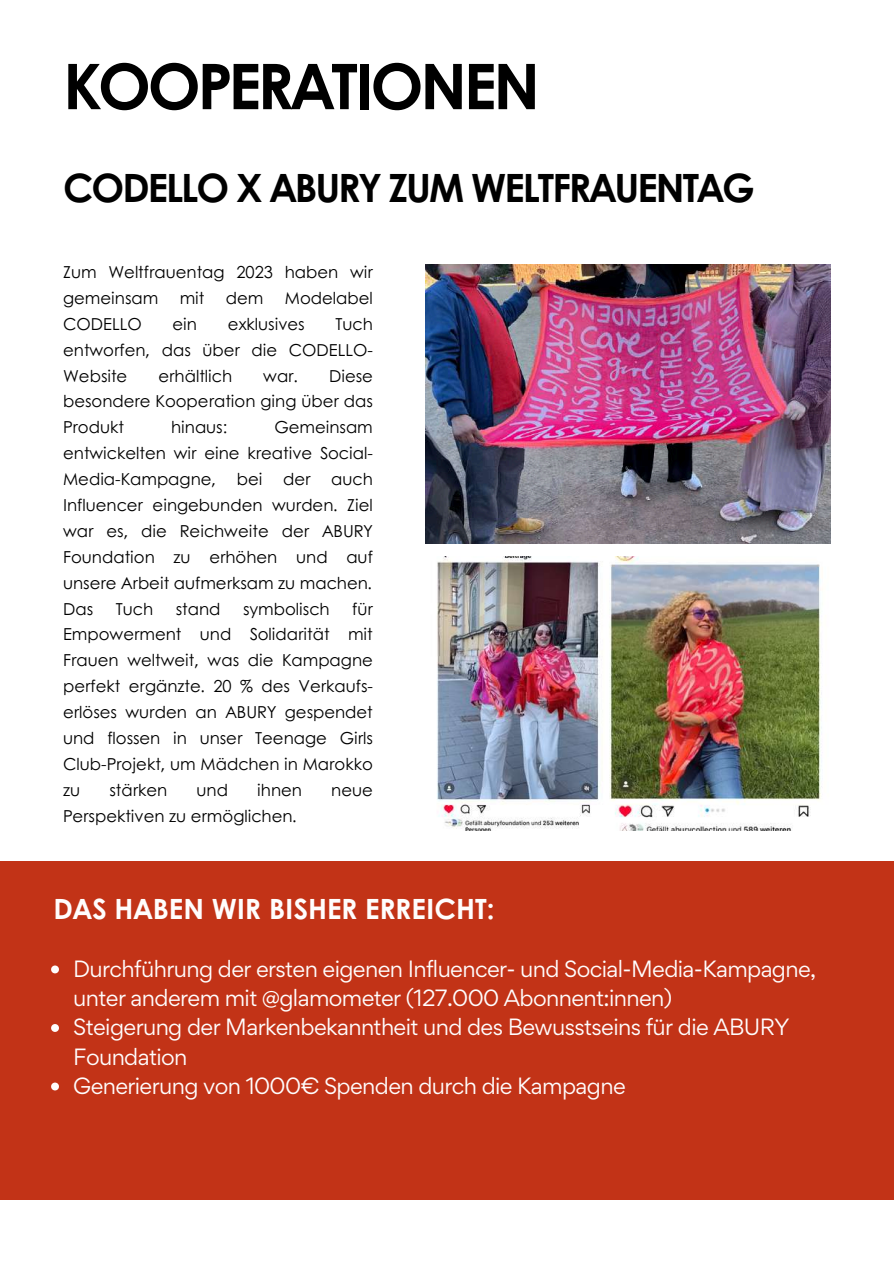
<style>
.page{position:relative;width:894px;height:1264px;background:#fff}
.page>*{position:absolute;margin:0;border:0;box-sizing:border-box;transform-origin:0 0}
.t1{font:700 63px "Century Gothic";letter-spacing:-.05em;color:#000}
.t2{font:700 39px "Century Gothic";letter-spacing:-.05em;color:#000}
.t3{font:700 27.9px "Century Gothic";color:#fffdfd}
.t4{font:21px/29.2px "Gordita";letter-spacing:-.03em;color:#fffdfd}
.t5{font:16.5px/25.8px "Century Gothic";color:#000;text-align:justify}
</style>
<div class="page">
<img style="left:425px;top:264px;width:405px;height:279px">
<div style="left:0;top:861px;width:893px;height:339px;background:#c23317"></div>
<svg style="left:51px;top:965px;width:8px;height:8px"></svg>
<svg style="left:51px;top:1024px;width:8px;height:7px"></svg>
<svg style="left:51px;top:1082px;width:8px;height:8px"></svg>
<img style="left:437px;top:556px;width:385px;height:274px">
<h1 class="t1" style="left:63px;top:38px;width:478px">KOOPERATIONEN</h1>
<h2 class="t2" style="left:63px;top:158px;width:693px">CODELLO X ABURY ZUM WELTFRAUENTAG</h2>
<p class="t5" style="left:63px;top:258px;width:311px">Zum Weltfrauentag 2023 haben wir gemeinsam</p>
<p class="t5" style="left:180px;top:284px;width:26px">mit</p>
<p class="t5" style="left:226px;top:284px;width:39px">dem</p>
<p class="t5" style="left:285px;top:284px;width:89px">Modelabel</p>
<p class="t5" style="left:63px;top:310px;width:80px">CODELLO</p>
<p class="t5" style="left:172px;top:310px;width:26px">ein</p>
<p class="t5" style="left:228px;top:310px;width:78px">exklusives</p>
<p class="t5" style="left:63px;top:310px;width:311px;text-indent:272px">Tuch entworfen, das über die CODELLO-Website</p>
<p class="t5" style="left:63px;top:362px;width:311px;text-indent:266px">Diese besondere Kooperation ging über das Produkt</p>
<p class="t5" style="left:158px;top:362px;width:75px">erhältlich</p>
<p class="t5" style="left:263px;top:362px;width:36px">war.</p>
<p class="t5" style="left:63px;top:413px;width:311px;text-indent:211px">Gemeinsam entwickelten wir eine kreative Social-Media-Kampagne,</p>
<p class="t5" style="left:171px;top:413px;width:58px">hinaus:</p>
<p class="t5" style="left:237px;top:465px;width:27px">bei</p>
<p class="t5" style="left:283px;top:465px;width:29px">der</p>
<p class="t5" style="left:63px;top:465px;width:311px;text-indent:268px">auch Influencer eingebunden wurden. Ziel war es, die Reichweite der ABURY Foundation zu erhöhen und auf unsere Arbeit aufmerksam zu machen.<br>Das</p>
<p class="t5" style="left:63px;top:595px;width:311px;text-indent:289px">für Empowerment und Solidarität mit Frauen weltweit, was die Kampagne perfekt ergänzte. 20 % des Verkaufs&shy;erlöses wurden an ABURY gespendet und flossen in unser Teenage Girls Club-Projekt, um Mädchen in Marokko zu</p>
<p class="t5" style="left:116px;top:595px;width:39px">Tuch</p>
<p class="t5" style="left:176px;top:595px;width:46px">stand</p>
<p class="t5" style="left:243px;top:595px;width:88px">symbolisch</p>
<p class="t5" style="left:109px;top:776px;width:59px">stärken</p>
<p class="t5" style="left:196px;top:776px;width:33px">und</p>
<p class="t5" style="left:257px;top:776px;width:46px">ihnen</p>
<p class="t5" style="left:331px;top:776px;width:43px">neue</p>
<p class="t5" style="left:63px;top:802px;width:235px">Perspektiven zu ermöglichen.</p>
<h3 class="t3" style="left:53px;top:888px;width:442px">DAS HABEN WIR BISHER ERREICHT:</h3>
<p class="t4" style="left:73px;top:953px;width:744px">Durchführung der ersten eigenen Influencer- und Social-Media-Kampagne, unter anderem mit @glamometer (127.000 Abonnent:innen)<br>Steigerung der Markenbekanntheit und des Bewusstseins für die ABURY Foundation<br>Generierung von 1000€ Spenden durch die Kampagne</p>
</div>
